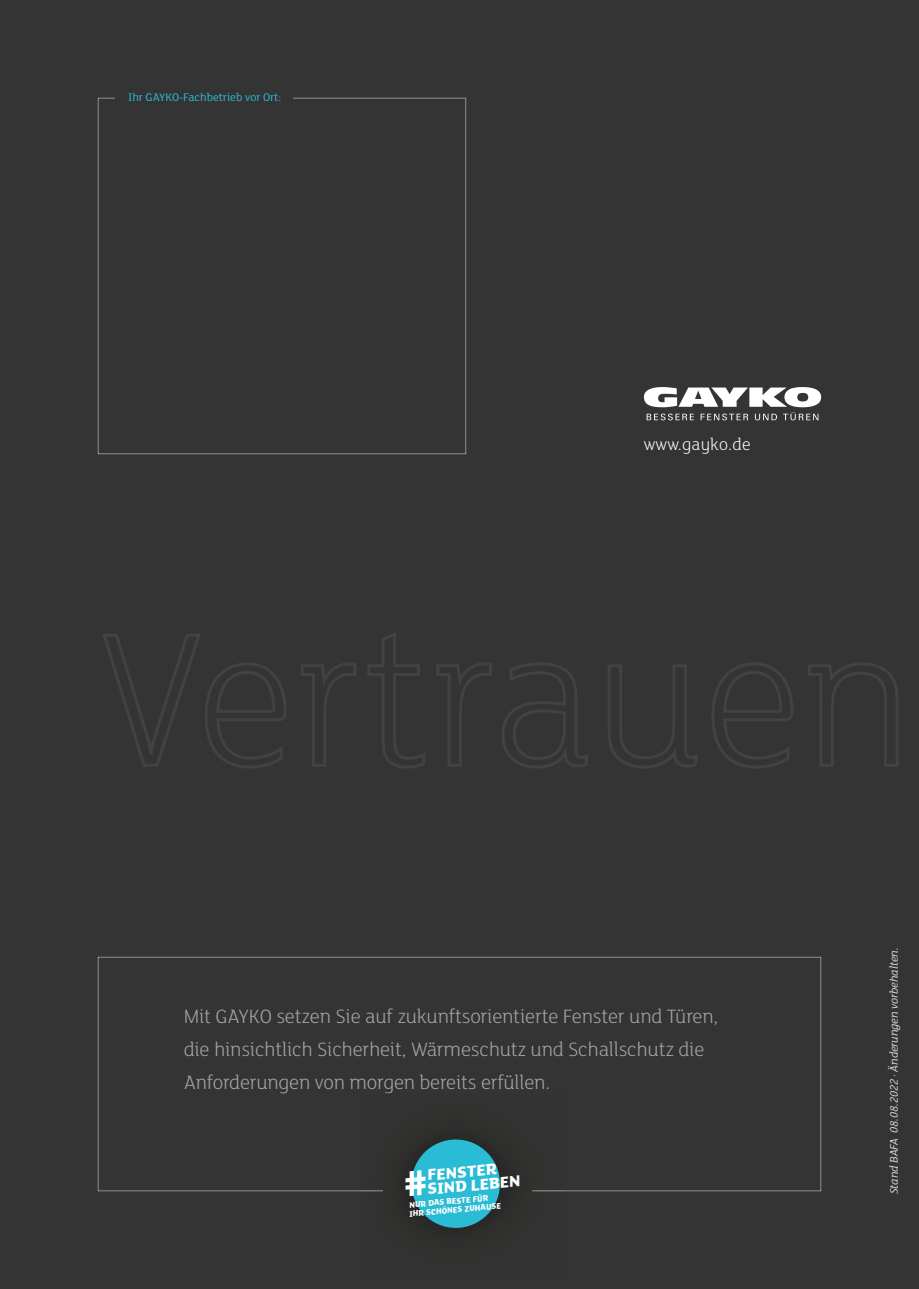
<style>
.page{position:relative;width:919px;height:1289px;background:#fff}
.page>*{position:absolute;margin:0;border:0;box-sizing:border-box;transform-origin:0 0}
.t1{font:300 21px/33px "FS Lola";letter-spacing:-.01em;color:#a5a6a6}
.t2{font:300 18px "FS Lola";letter-spacing:.01em;color:#fff}
.t3{font:800 17.1px/14.1px "FS Lola";color:#fff}
.t4{font:italic 12px "FS Lola";letter-spacing:-.01em;color:#d9d9d9}
.t5{font:12px "FS Lola";color:#2abcd5}
.t6{font:800 9px/9px "FS Lola";color:#fff;scale:.95 1}
</style>
<div class="page">
<div style="left:0;top:0;width:918px;height:1288px;background:#353434"></div>
<svg style="left:98px;top:98px;width:368px;height:356px"></svg>
<svg style="left:644px;top:387px;width:177px;height:33px"></svg>
<div style="left:115px;top:79px;width:177px;height:38px;background:#353434"></div>
<svg style="left:103px;top:633px;width:795px;height:135px"></svg>
<svg style="left:98px;top:956px;width:723px;height:235px"></svg>
<img style="left:360px;top:1093px;width:204px;height:139px">
<img style="left:360px;top:1190px;width:204px;height:1px">
<img style="left:383px;top:1181px;width:149px;height:38px">
<div style="left:411px;top:1139px;width:89px;height:88px;background:#2abcd5;border-radius:50%"></div>
<svg style="left:405px;top:1170px;width:20px;height:25px"></svg>
<p class="t5" style="left:128px;top:90px;width:154px">Ihr GAYKO-Fachbetrieb vor Ort:</p>
<p class="t2" style="left:644px;top:432px;width:108px">www.gayko.de</p>
<p class="t1" style="left:184px;top:998px;width:536px">Mit GAYKO setzen Sie auf zukunftsorientierte Fenster und Türen, die hinsichtlich Sicherheit, Wärmeschutz und Schallschutz die<br>Anforderungen von morgen bereits erfüllen.</p>
<p class="t3" style="left:425px;top:1166px;width:95px;rotate:-5deg">FENSTER<br>SIND LEBEN</p>
<p class="t6" style="left:408px;top:1199px;width:98px;rotate:-5deg">NUR DAS BESTE FÜR<br>IHR SCHÖNES ZUHAUSE</p>
<p class="t4" style="left:885px;top:1194px;width:248px;rotate:-90deg">Stand BAFA 08.08.2022 · Änderungen vorbehalten.</p>
</div>
